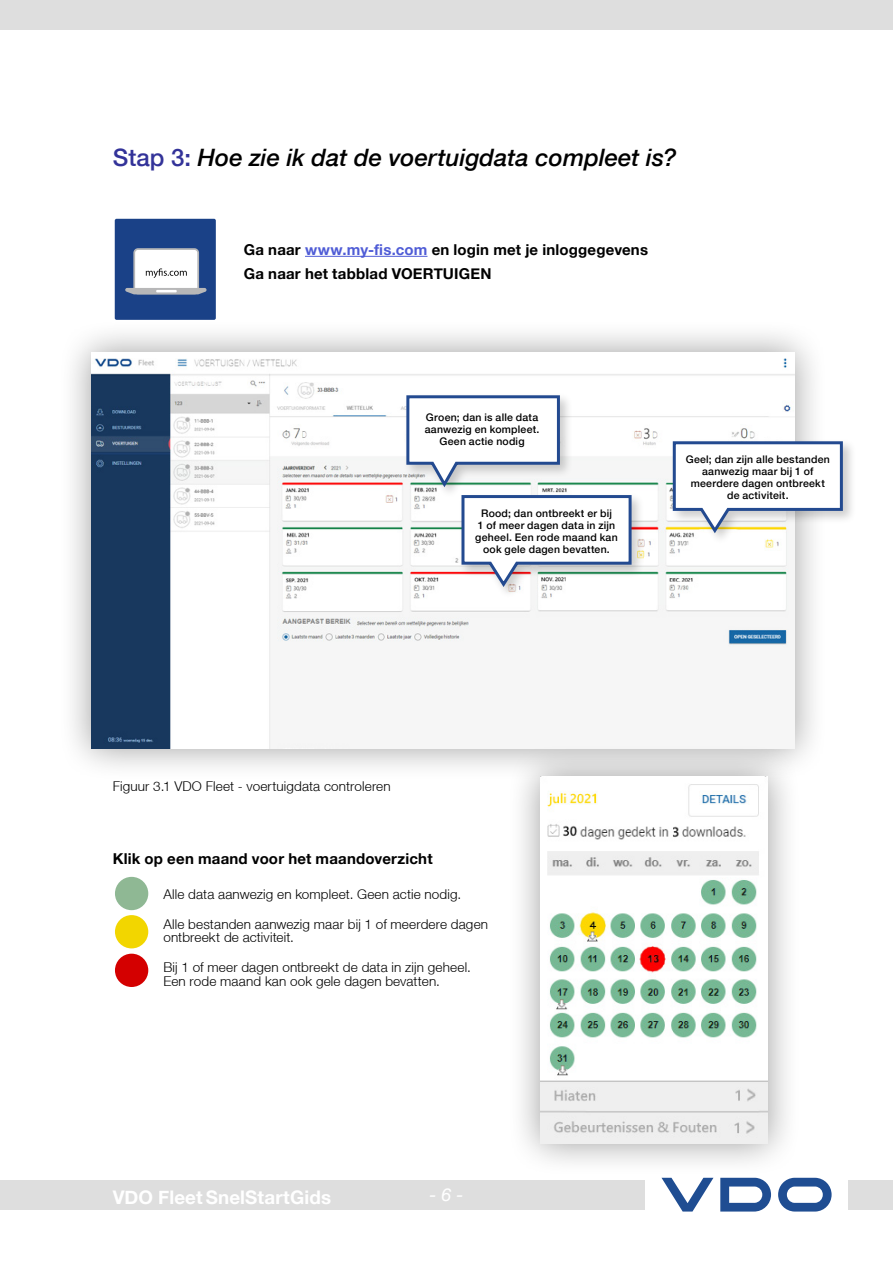
<style>
.page{position:relative;width:893px;height:1263px;background:#fff}
.page>*{position:absolute;margin:0;border:0;box-sizing:border-box;transform-origin:0 0}
.t1{font:italic 500 24px "Helvetica Neue LT";color:#000}
.t2{font:700 18.75px "Helvetica Neue";letter-spacing:.01em;color:#fff}
.t3{font:italic 18px "Helvetica Neue";color:#fff}
.t4{font:700 15px/24.3px "Helvetica Neue";letter-spacing:.015em;color:#000}
.t5{font:300 13.5px/13.5px "Helvetica Neue LT";letter-spacing:.015em;color:#000}
.t6{font:500 10.5px/12px "Helvetica Neue LT";letter-spacing:.02em;color:#000;text-align:center}
.s1{font-style:normal;color:#339}
.s2{color:#4f5cd6}
</style>
<div class="page">
<svg style="left:661px;top:1178px;width:52px;height:33px"></svg>
<svg style="left:720px;top:1178px;width:51px;height:33px"></svg>
<svg style="left:778px;top:1178px;width:54px;height:33px"></svg>
<div style="left:0;top:0;width:893px;height:30px;background:#dedede"></div>
<div style="left:0;top:1180px;width:645px;height:30px;background:#dedede"></div>
<div style="left:848px;top:1180px;width:45px;height:30px;background:#dedede"></div>
<div style="left:115px;top:219px;width:101px;height:101px;background:#1a4187;border-radius:2px"></div>
<div style="left:134px;top:249px;width:64px;height:44px;background:#fff;border-radius:4px"></div>
<div style="left:133px;top:248px;width:66px;height:46px;border:2px solid #b7b7b8;border-radius:4px"></div>
<svg style="left:125px;top:288px;width:82px;height:6px"></svg>
<hr style="left:156px;top:290px;width:21px;height:2px;background:#fff">
<svg style="left:146px;top:268px;width:41px;height:10px"></svg>
<hr style="left:305px;top:256px;width:122px;height:1px;background:#4f5cd6">
<div style="left:57px;top:319px;width:771px;height:462px;background:#000;opacity:.4"></div>
<img style="left:91px;top:353px;width:703px;height:395px">
<div style="left:507px;top:743px;width:294px;height:434px;background:#000;opacity:.4"></div>
<img style="left:541px;top:777px;width:227px;height:366px">
<div style="left:115px;top:915px;width:33px;height:33px;background:#f2d600;border-radius:50%"></div>
<div style="left:115px;top:877px;width:33px;height:33px;background:#8fb894;border-radius:50%"></div>
<div style="left:115px;top:954px;width:33px;height:33px;background:#d40000;border-radius:50%"></div>
<div style="left:403px;top:392px;width:170px;height:108px;background:#fefefe"></div>
<div style="left:669px;top:438px;width:187px;height:108px;background:#000;opacity:.2"></div>
<svg style="left:671px;top:440px;width:173px;height:96px"></svg>
<div style="left:458px;top:492px;width:187px;height:108px;background:#000;opacity:.2"></div>
<svg style="left:405px;top:394px;width:228px;height:196px"></svg>
<h1 class="t1" style="left:113px;top:143px;width:565px"><span class="s1">Stap 3:</span> Hoe zie ik dat de voertuigdata compleet is?</h1>
<p class="t4" style="left:244px;top:238px;width:406px">Ga naar <span class="s2">www.my-fis.com</span> en login met je inloggegevens<br>Ga naar het tabblad VOERTUIGEN</p>
<p class="t6" style="left:425px;top:411px;width:116px">Groen; dan is alle data aanwezig en kompleet.<br>Geen actie nodig</p>
<p class="t6" style="left:475px;top:507px;width:144px">Rood; dan ontbreekt er bij<br>1 of meer dagen data in zijn geheel. Een rode maand kan ook gele dagen bevatten.</p>
<p class="t6" style="left:686px;top:453px;width:146px">Geel; dan zijn alle bestanden aanwezig maar bij 1 of meerdere dagen ontbreekt de activiteit.</p>
<p class="t5" style="left:113px;top:779px;width:280px">Figuur 3.1 VDO Fleet - voertuigdata controleren</p>
<p class="t4" style="left:113px;top:847px;width:321px">Klik op een maand voor het maandoverzicht</p>
<p class="t5" style="left:163px;top:887px;width:299px">Alle data aanwezig en kompleet. Geen actie nodig.</p>
<p class="t5" style="left:163px;top:917px;width:326px">Alle bestanden aanwezig maar bij 1 of meerdere dagen ontbreekt de activiteit.</p>
<p class="t5" style="left:163px;top:960px;width:309px">Bij 1 of meer dagen ontbreekt de data in zijn geheel.<br>Een rode maand kan ook gele dagen bevatten.</p>
<h2 class="t2" style="left:113px;top:1182px;width:220px">VDO FleetSnelStartGids</h2>
<h3 class="t3" style="left:429px;top:1181px;width:36px">- 6 -</h3>
</div>
